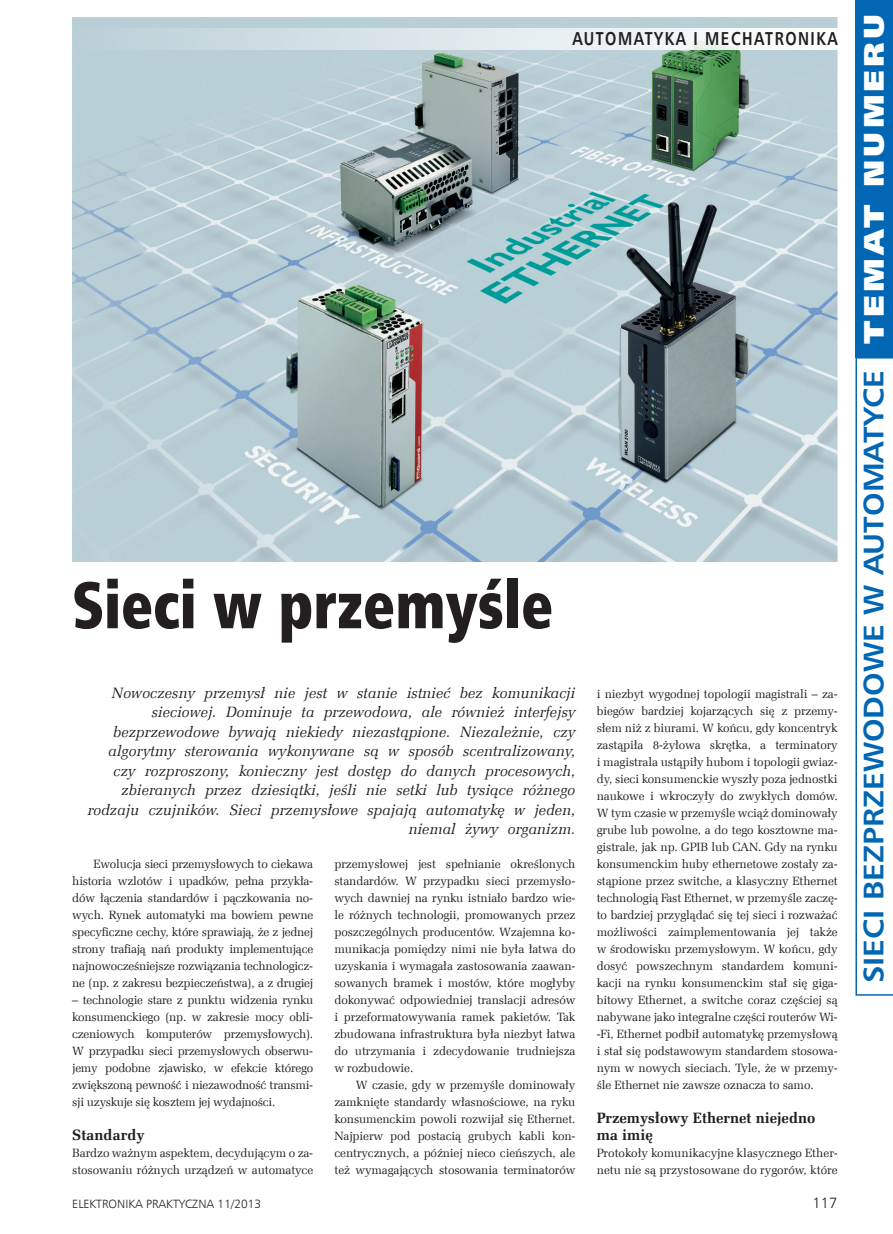
<style>
.page{position:relative;width:893px;height:1234px;background:#fff}
.page>*{position:absolute;margin:0;border:0;box-sizing:border-box;transform-origin:0 0}
._9_Tytul{font:66px "Humnst 777 X Blk Cn EU";color:#231f20;scale:.9 1}
._4_Podpis{font:700 28.5px "Humnst 777 EU";color:#0166b3;scale:1.1 1}
._4_Podpis-2{font:28.5px "Humnst 777 X Blk EU";letter-spacing:.1em;color:#fff;scale:1.1 1}
.t1{font:700 18.75px "Humnst 777 EU";letter-spacing:.1em;color:#231f20;scale:.8 1}
.t2{font:18.75px "Humnst 777 EU";color:#231f20;scale:.8 1}
._2_Lead{font:italic 15px/19.5px "Zapf Ellipt EU";letter-spacing:.005em;color:#231f20;text-align:right}
._3_Srodtytul{font:700 15px/17px "Zapf Ellipt EU";color:#231f20}
.t3{font:15px "Humnst 777 Lt EU";color:#231f20}
._1_Body{font:12px/17px "Zapf Ellipt EU";letter-spacing:-.01em;color:#231f20;text-align:justify}
.t4{font:12px "Humnst 777 Lt EU";color:#231f20}
</style>
<div class="page">
<img style="left:72px;top:17px;width:766px;height:544px">
<div style="left:71px;top:28px;width:772px;height:22px;background:linear-gradient(to right,#bbd0d7,#fff)"></div>
<div style="left:855px;top:0;width:38px;height:357px;background:#0166b3"></div>
<svg style="left:855px;top:357px;width:38px;height:638px"></svg>
<h3 class="t2" style="left:720px;top:27px;width:149px">Sieci w przemyśle</h3>
<p class="t1" style="left:572px;top:27px;width:333px">AUTOMATYKA I MECHATRONIKA</p>
<p class="_9_Tytul" style="left:72px;top:562px;width:536px">Sieci w przemyśle</p>
<p class="_2_Lead" style="left:88px;top:683px;width:489px">Nowoczesny przemysł nie jest w stanie istnieć bez komunikacji sieciowej. Dominuje ta przewodowa, ale również interfejsy bezprzewodowe bywają niekiedy niezastąpione. Niezależnie, czy algorytmy sterowania wykonywane są w sposób scentralizowany, czy rozproszony, konieczny jest dostęp do danych procesowych, zbieranych przez dziesiątki, jeśli nie setki lub tysiące różnego rodzaju czujników. Sieci przemysłowe spajają automatykę w jeden, niemal żywy organizm.</p>
<p class="_1_Body" style="left:72px;top:855px;width:242px;text-indent:21px">Ewolucja sieci przemysłowych to ciekawa historia wzlotów i upadków, pełna przykła&shy;dów łączenia standardów i pączkowania no&shy;wych. Rynek automatyki ma bowiem pewne specyficzne cechy, które sprawiają, że z jednej strony trafiają nań produkty implementujące najnowocześniejsze rozwiązania technologicz&shy;ne (np. z zakresu bezpieczeństwa), a z drugiej</p>
<p class="_1_Body" style="left:72px;top:991px;width:242px">– technologie stare z punktu widzenia rynku konsumenckiego (np. w zakresie mocy obli&shy;czeniowych komputerów przemysłowych).<br>W przypadku sieci przemysłowych obserwu&shy;jemy podobne zjawisko, w efekcie którego zwiększoną pewność i niezawodność transmi&shy;sji uzyskuje się kosztem jej wydajności.</p>
<p class="_3_Srodtytul" style="left:72px;top:1126px;width:74px">Standardy</p>
<p class="_1_Body" style="left:72px;top:1144px;width:242px">Bardzo ważnym aspektem, decydującym o za&shy;stosowaniu różnych urządzeń w automatyce</p>
<p class="_1_Body" style="left:334px;top:855px;width:242px">przemysłowej jest spełnianie określonych standardów. W przypadku sieci przemysło&shy;wych dawniej na rynku istniało bardzo wie&shy;le różnych technologii, promowanych przez poszczególnych producentów. Wzajemna ko&shy;munikacja pomiędzy nimi nie była łatwa do uzyskania i wymagała zastosowania zaawan&shy;sowanych bramek i mostów, które mogłyby dokonywać odpowiedniej translacji adresów i przeformatowywania ramek pakietów. Tak zbudowana infrastruktura była niezbyt łatwa do utrzymania i zdecydowanie trudniejsza w rozbudowie.</p>
<p class="_1_Body" style="left:334px;top:1076px;width:242px;text-indent:21px">W czasie, gdy w przemyśle dominowały zamknięte standardy własnościowe, na ryku konsumenckim powoli rozwijał się Ethernet.<br>Najpierw pod postacią grubych kabli kon&shy;centrycznych, a później nieco cieńszych, ale też wymagających stosowania terminatorów</p>
<p class="_1_Body" style="left:597px;top:685px;width:242px">i niezbyt wygodnej topologii magistrali – za&shy;biegów bardziej kojarzących się z przemy&shy;słem niż z biurami. W końcu, gdy koncentryk zastąpiła 8-żyłowa skrętka, a terminatory i magistrala ustąpiły hubom i topologii gwiaz&shy;dy, sieci konsumenckie wyszły poza jednostki naukowe i wkroczyły do zwykłych domów.<br>W tym czasie w przemyśle wciąż dominowały grube lub powolne, a do tego kosztowne ma&shy;gistrale, jak np. GPIB lub CAN. Gdy na rynku konsumenckim huby ethernetowe zostały za&shy;stąpione przez switche, a klasyczny Ethernet technologią Fast Ethernet, w przemyśle zaczę&shy;to bardziej przyglądać się tej sieci i rozważać możliwości zaimplementowania jej także w środowisku przemysłowym. W końcu, gdy dosyć powszechnym standardem komuni&shy;kacji na rynku konsumenckim stał się giga&shy;bitowy Ethernet, a switche coraz częściej są nabywane jako integralne części routerów Wi--Fi, Ethernet podbił automatykę przemysłową i stał się podstawowym standardem stosowa&shy;nym w nowych sieciach. Tyle, że w przemy&shy;śle Ethernet nie zawsze oznacza to samo.</p>
<p class="_3_Srodtytul" style="left:597px;top:1109px;width:220px">Przemysłowy Ethernet niejedno ma imię</p>
<p class="_1_Body" style="left:597px;top:1144px;width:242px">Protokoły komunikacyjne klasycznego Ether&shy;netu nie są przystosowane do rygorów, które</p>
<p class="t4" style="left:72px;top:1196px;width:191px">ELEKTRONIKA PRAKTYCZNA 11/2013</p>
<p class="t3" style="left:812px;top:1193px;width:27px">117</p>
<p class="_4_Podpis-2" style="left:855px;top:343px;width:301px;rotate:-90deg">TEMAT NUMERU</p>
<p class="_4_Podpis" style="left:856px;top:983px;width:559px;rotate:-90deg">SIECI BEZPRZEWODOWE W AUTOMATYCE</p>
</div>
